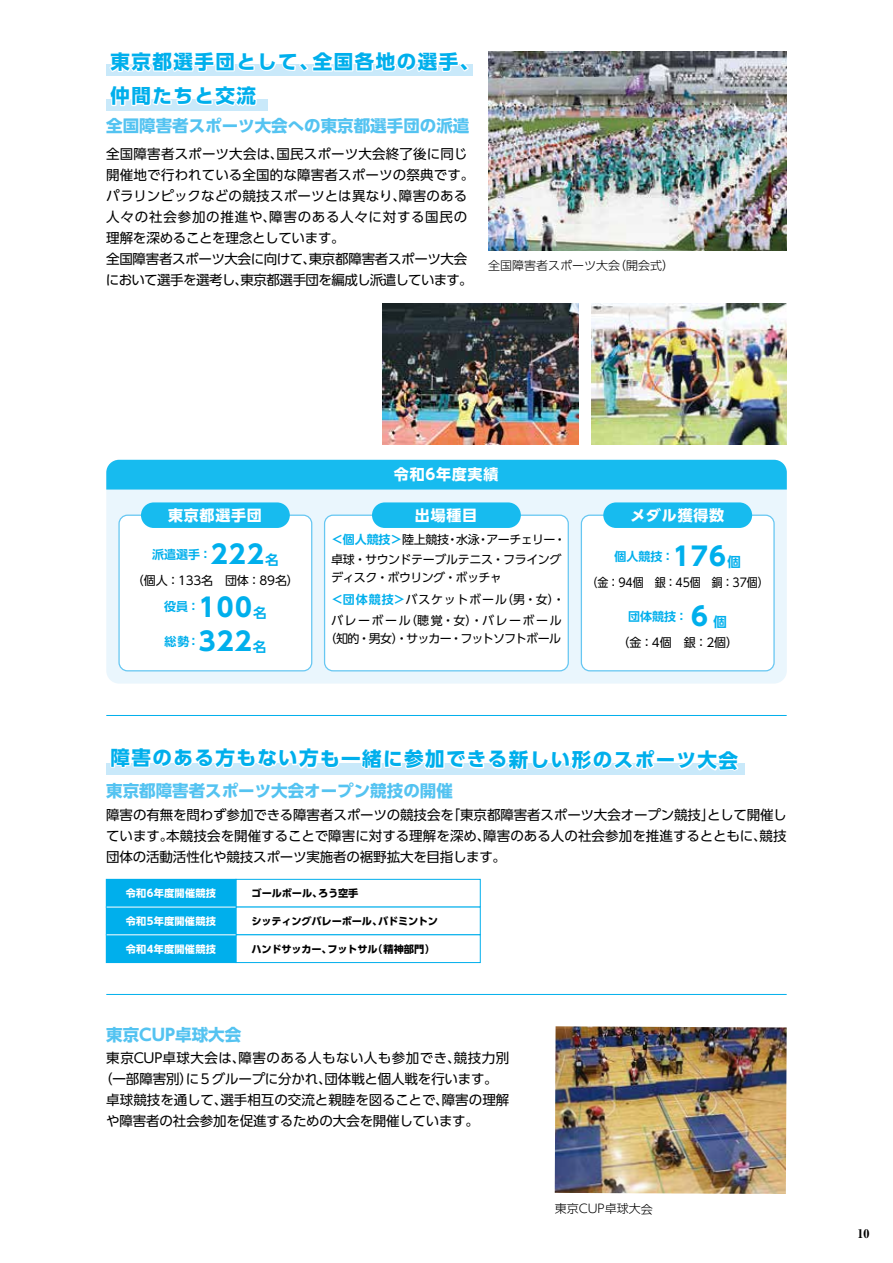
<style>
.page{position:relative;width:893px;height:1263px;background:#fff}
.page>*{position:absolute;margin:0;border:0;box-sizing:border-box;transform-origin:0 0}
.t1{font:700 19.5px/34.2px "UD Shin Go Pro";letter-spacing:.075em;color:#00afec}
.t2{font:700 16.5px "UD Shin Go Pro";color:#54c3f1}
.t3{font:700 15px "UD Shin Go Pro";letter-spacing:.05em;color:#fff}
.t4{font:13.5px/21px "UD Shin Go Pro";letter-spacing:-.005em;color:#000}
.t5{font:13.5px "UD Shin Go Pro";letter-spacing:.035em;color:#000}
.t6{font:12px/19.5px "UD Shin Go Pro";letter-spacing:-.03em;color:#000}
.t7{font:700 12px "UD Shin Go Pro De";letter-spacing:-.005em;color:#00afec}
.t8{font:300 12px "UD Shin Go Pro";color:#000}
.t9{font:12px "UD Shin Go Pro";letter-spacing:-.01em;color:#000;scale:.92 1}
.t10{font:12px "UD Shin Go Pro";letter-spacing:-.01em;color:#000}
.t11{font:800 12px "Ryumin Pro";color:#000}
.t12{font:700 10.2px "UD Shin Go Pro";letter-spacing:-.015em;color:#000}
.t13{font:700 10.2px "UD Shin Go Pro";letter-spacing:.025em;color:#fff}
.s1{font-family:"UD Shin Go Pro";font-size:25.5px}
.s2{font-size:13.5px}
.s3{font-family:"UD Shin Go Pro De";font-weight:700;color:#00afec}
</style>
<div class="page">
<hr style="left:106px;top:715px;width:681px;height:1px;background:#00afec">
<hr style="left:106px;top:994px;width:681px;height:1px;background:#00afec">
<img style="left:555px;top:1026px;width:232px;height:168px">
<img style="left:488px;top:52px;width:299px;height:199px">
<img style="left:383px;top:304px;width:195px;height:141px">
<img style="left:591px;top:304px;width:196px;height:141px">
<div style="left:106px;top:460px;width:681px;height:224px;background:#eaf6fd;border-radius:13px"></div>
<div style="left:106px;top:460px;width:681px;height:29px;background:#17bbef"></div>
<div style="left:581px;top:515px;width:193px;height:156px;background:#fff;border-radius:9px"></div>
<div style="left:581px;top:515px;width:194px;height:156px;border:1px solid #67c7f2;border-radius:9px"></div>
<div style="left:325px;top:515px;width:243px;height:156px;background:#fff;border-radius:9px"></div>
<div style="left:324px;top:515px;width:245px;height:156px;border:1px solid #67c7f2;border-radius:9px"></div>
<div style="left:119px;top:515px;width:193px;height:156px;background:#fff;border-radius:9px"></div>
<div style="left:118px;top:515px;width:194px;height:156px;border:1px solid #67c7f2;border-radius:9px"></div>
<div style="left:141px;top:502px;width:149px;height:26px;background:#17bbef;border-radius:13px"></div>
<div style="left:372px;top:502px;width:149px;height:26px;background:#17bbef;border-radius:13px"></div>
<div style="left:603px;top:502px;width:149px;height:26px;background:#17bbef;border-radius:13px"></div>
<div style="left:106px;top:65px;width:367px;height:11px;background:#c9e9fa"></div>
<div style="left:106px;top:99px;width:162px;height:12px;background:#c9e9fa"></div>
<svg style="left:107px;top:64px;width:364px;height:8px"></svg>
<svg style="left:111px;top:99px;width:146px;height:7px"></svg>
<div style="left:236px;top:879px;width:245px;height:28px;border:1px solid #00afec"></div>
<div style="left:106px;top:879px;width:130px;height:28px;background:#00afec"></div>
<div style="left:106px;top:879px;width:130px;height:28px;border:1px solid #00afec"></div>
<div style="left:106px;top:907px;width:130px;height:28px;background:#00afec"></div>
<div style="left:236px;top:934px;width:245px;height:29px;border:1px solid #00afec"></div>
<div style="left:106px;top:935px;width:130px;height:27px;background:#00afec"></div>
<div style="left:106px;top:934px;width:130px;height:29px;border:1px solid #00afec"></div>
<hr style="left:107px;top:907px;width:129px;height:1px;background:#fff">
<hr style="left:107px;top:934px;width:129px;height:1px;background:#fff">
<div style="left:106px;top:763px;width:638px;height:12px;background:#c9e9fa"></div>
<svg style="left:110px;top:763px;width:230px;height:6px"></svg>
<svg style="left:361px;top:763px;width:294px;height:7px"></svg>
<svg style="left:678px;top:763px;width:61px;height:8px"></svg>
<h1 class="t1" style="left:111px;top:44px;width:370px">東京都選手団として、全国各地の選手、仲間たちと交流</h1>
<p class="t2" style="left:106px;top:112px;width:364px">全国障害者スポーツ大会への東京都選手団の派遣</p>
<p class="t4" style="left:106px;top:143px;width:370px">全国障害者スポーツ大会は、国民スポーツ大会終了後に同じ開催地で行われている全国的な障害者スポーツの祭典です。パラリンピックなどの競技スポーツとは異なり、障害のある人々の社会参加の推進や、障害のある人々に対する国民の理解を深めることを理念としています。<br>全国障害者スポーツ大会に向けて、東京都障害者スポーツ大会において選手を選考し、東京都選手団を編成し派遣しています。</p>
<p class="t8" style="left:488px;top:256px;width:187px">全国障害者スポーツ大会（開会式）</p>
<p class="t3" style="left:394px;top:462px;width:106px">令和6年度実績</p>
<p class="t3" style="left:168px;top:503px;width:95px">東京都選手団</p>
<p class="t3" style="left:415px;top:503px;width:64px">出場種目</p>
<p class="t3" style="left:630px;top:503px;width:95px">メダル獲得数</p>
<p class="t7" style="left:152px;top:545px;width:128px">派遣選手：<span class="s1">222</span><span class="s2">名</span></p>
<p class="t10" style="left:132px;top:571px;width:169px">（個人：133名　団体：89名）</p>
<p class="t7" style="left:164px;top:597px;width:104px">役員：<span class="s1">100</span><span class="s2">名</span></p>
<p class="t7" style="left:164px;top:632px;width:104px">総勢：<span class="s1">322</span><span class="s2">名</span></p>
<p class="t6" style="left:331px;top:530px;width:236px"><span class="s3">＜個人競技＞</span>陸上競技・水泳・アーチェリー・卓球・サウンドテーブルテニス・フライング</p>
<p class="t6" style="left:331px;top:566px;width:235px;line-height:22.5px">ディスク・ボウリング・ボッチャ<br><span class="s3">＜団体競技＞</span>バスケットボール（男・女）・</p>
<p class="t6" style="left:325px;top:611px;width:239px;line-height:18px;text-align:center">バレーボール（聴覚・女）・バレーボール（知的・男女）・サッカー・フットソフトボール</p>
<p class="t7" style="left:614px;top:546px;width:128px">個人競技：<span class="s1">176</span><span class="s2">個</span></p>
<p class="t9" style="left:587px;top:573px;width:200px">（金：94個　銀：45個　銅：37個）</p>
<p class="t7" style="left:628px;top:606px;width:100px">団体競技：<span class="s1">６</span><span class="s2">個</span></p>
<p class="t6" style="left:617px;top:632px;width:122px">（金：4個　銀：2個）</p>
<h1 class="t1" style="left:111px;top:741px;width:629px">障害のある方もない方も一緒に参加できる新しい形のスポーツ大会</h1>
<p class="t2" style="left:106px;top:777px;width:348px">東京都障害者スポーツ大会オープン競技の開催</p>
<p class="t4" style="left:106px;top:803px;width:682px;text-align:justify">障害の有無を問わず参加できる障害者スポーツの競技会を「東京都障害者スポーツ大会オープン競技」として開催しています。本競技会を開催することで障害に対する理解を深め、障害のある人の社会参加を推進するとともに、競技団体の活動活性化や競技スポーツ実施者の裾野拡大を目指します。</p>
<p class="t12" style="left:252px;top:885px;width:108px">ゴールボール、ろう空手</p>
<p class="t13" style="left:126px;top:885px;width:92px">令和6年度開催競技</p>
<p class="t13" style="left:126px;top:912px;width:92px">令和5年度開催競技</p>
<p class="t12" style="left:252px;top:912px;width:188px">シッティングバレーボール、バドミントン</p>
<p class="t13" style="left:126px;top:941px;width:92px">令和4年度開催競技</p>
<p class="t12" style="left:252px;top:940px;width:185px">ハンドサッカー、フットサル（精神部門）</p>
<p class="t2" style="left:106px;top:1021px;width:136px">東京CUP卓球大会</p>
<p class="t5" style="left:106px;top:1047px;width:405px">東京CUP卓球大会は、障害のある人もない人も参加でき、競技力別</p>
<p class="t4" style="left:99px;top:1068px;width:400px">（一部障害別）に５グループに分かれ、団体戦と個人戦を行います。</p>
<p class="t4" style="left:106px;top:1089px;width:405px">卓球競技を通して、選手相互の交流と親睦を図ることで、障害の理解</p>
<p class="t4" style="left:106px;top:1110px;width:374px">や障害者の社会参加を促進するための大会を開催しています。</p>
<p class="t8" style="left:555px;top:1199px;width:100px">東京CUP卓球大会</p>
<p class="t11" style="left:858px;top:1224px;width:13px">10</p>
</div>
